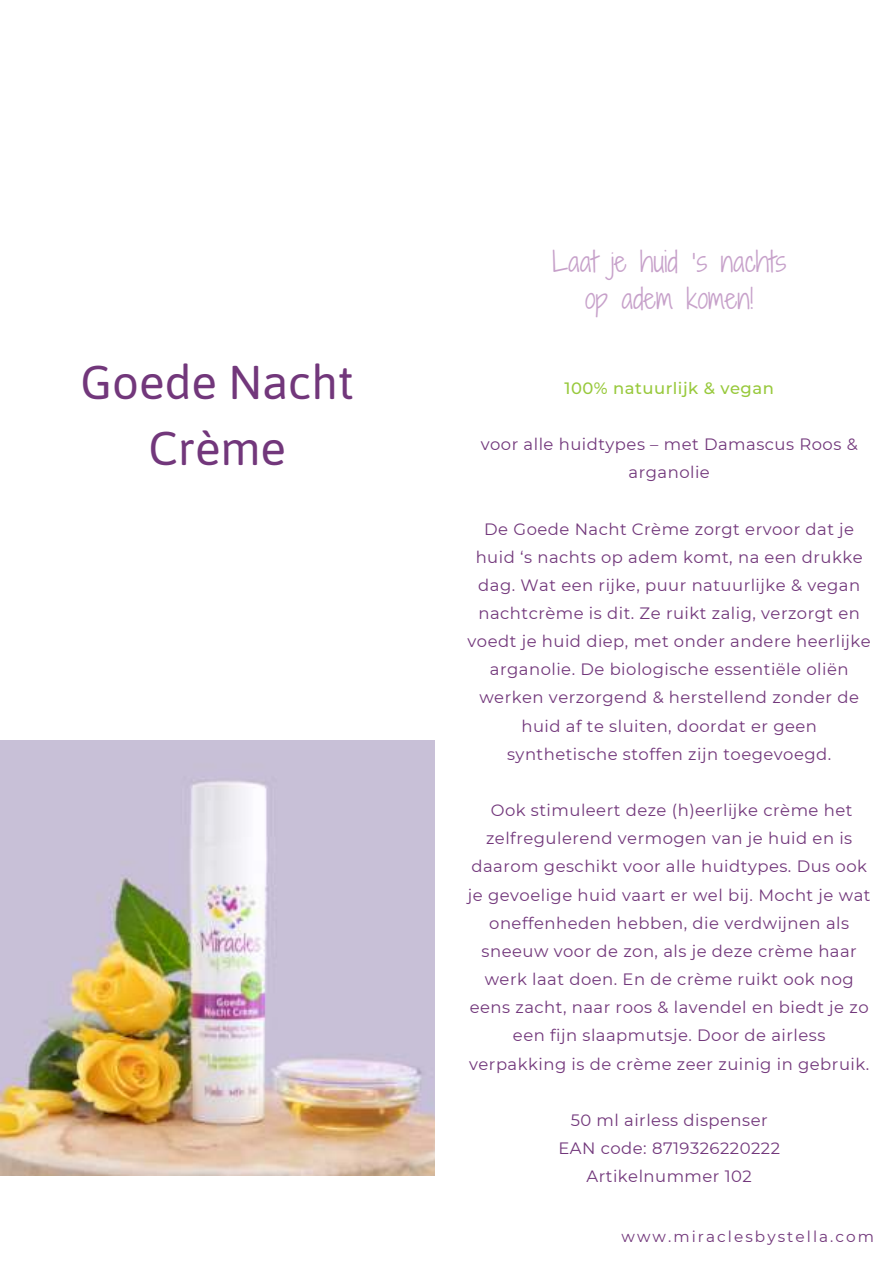
<style>
.page{position:relative;width:894px;height:1264px;background:#fff}
.page>*{position:absolute;margin:0;border:0;box-sizing:border-box;transform-origin:0 0}
.t1{font:47.25px/65.2px "Asap";color:#72377b;text-align:center}
.t2{font:27px/37.2px "Shadows Into Light Two";color:#c7a1ca;text-align:center}
.t3{font:16.35px/28.2px "Montserrat";letter-spacing:.03em;color:#72377b;text-align:center}
.t4{font:500 16.35px "Montserrat";letter-spacing:.03em;color:#98c93c}
.t5{font:15.3px "Montserrat";letter-spacing:.135em;color:#72377b}
</style>
<div class="page">
<img style="left:0;top:740px;width:435px;height:435px">
<h1 class="t1" style="left:80px;top:347px;width:275px">Goede Nacht<br>Crème</h1>
<h2 class="t2" style="left:552px;top:242px;width:236px">Laat je huid ‘s nachts op adem komen!</h2>
<p class="t4" style="left:564px;top:376px;width:211px">100% natuurlijk &amp; vegan</p>
<p class="t3" style="left:480px;top:429px;width:378px">voor alle huidtypes – met Damascus Roos &amp; arganolie</p>
<p class="t3" style="left:467px;top:514px;width:404px">De Goede Nacht Crème zorgt ervoor dat je huid ‘s nachts op adem komt, na een drukke dag. Wat een rijke, puur natuurlijke &amp; vegan nachtcrème is dit. Ze ruikt zalig, verzorgt en voedt je huid diep, met onder andere heerlijke arganolie. De biologische essentiële oliën werken verzorgend &amp; herstellend zonder de huid af te sluiten, doordat er geen synthetische stoffen zijn toegevoegd.</p>
<p class="t3" style="left:468px;top:795px;width:404px">Ook stimuleert deze (h)eerlijke crème het zelfregulerend vermogen van je huid en is daarom geschikt voor alle huidtypes. Dus ook je gevoelige huid vaart er wel bij. Mocht je wat oneffenheden hebben, die verdwijnen als sneeuw voor de zon, als je deze crème haar werk laat doen. En de crème ruikt ook nog eens zacht, naar roos &amp; lavendel en biedt je zo een fijn slaapmutsje. Door de airless verpakking is de crème zeer zuinig in gebruik.</p>
<p class="t3" style="left:558px;top:1105px;width:223px">50 ml airless dispenser<br>EAN code: 8719326220222<br>Artikelnummer 102</p>
<p class="t5" style="left:621px;top:1225px;width:254px">www.miraclesbystella.com</p>
</div>
